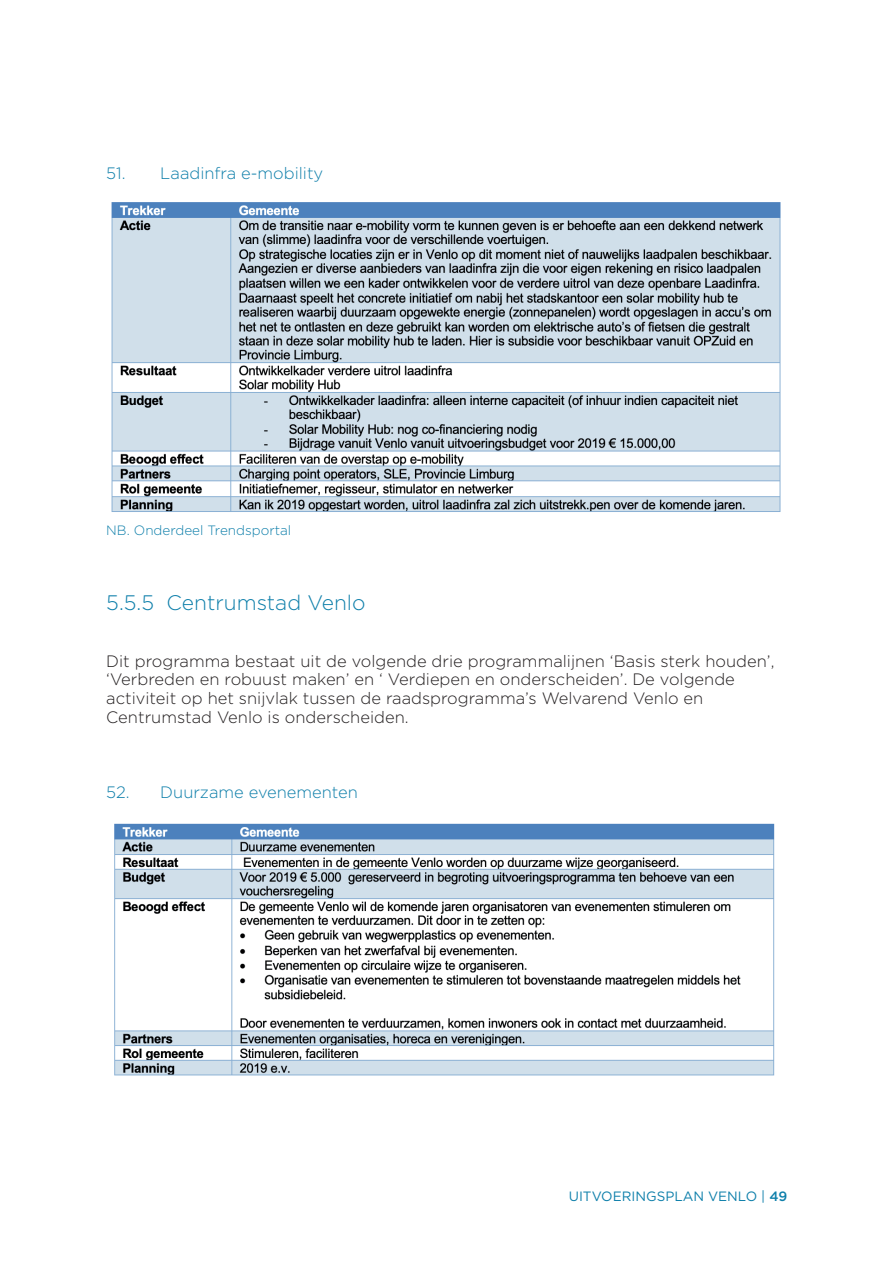
<style>
.page{position:relative;width:893px;height:1263px;background:#fff}
.page>*{position:absolute;margin:0;border:0;box-sizing:border-box;transform-origin:0 0}
.t1{font:300 21px "Gotham";color:#0e7faa}
.t2{font:300 16.5px/18.8px "Gotham";color:#231f20}
.t3{font:300 16.5px "Gotham";color:#0e7faa}
.t4{font:300 13.5px "Gotham";color:#0e7faa}
.t5{font:13.5px "Gotham";color:#0e7faa}
.s1{font-weight:500}
</style>
<div class="page">
<img style="left:111px;top:202px;width:670px;height:310px">
<img style="left:114px;top:823px;width:661px;height:253px">
<p class="t3" style="left:106px;top:163px;width:218px">51. Laadinfra e-mobility</p>
<p class="t4" style="left:106px;top:522px;width:186px">NB. Onderdeel Trendsportal</p>
<p class="t1" style="left:106px;top:590px;width:261px">5.5.5 Centrumstad Venlo</p>
<p class="t2" style="left:106px;top:651px;width:670px">Dit programma bestaat uit de volgende drie programmalijnen ‘Basis sterk houden’, ‘Verbreden en robuust maken’ en ‘ Verdiepen en onderscheiden’. De volgende activiteit op het snijvlak tussen de raadsprogramma’s Welvarend Venlo en Centrumstad Venlo is onderscheiden.</p>
<p class="t3" style="left:106px;top:782px;width:253px">52. Duurzame evenementen</p>
<p class="t5" style="left:569px;top:1187px;width:220px">UITVOERINGSPLAN VENLO | <span class="s1">49</span></p>
</div>
